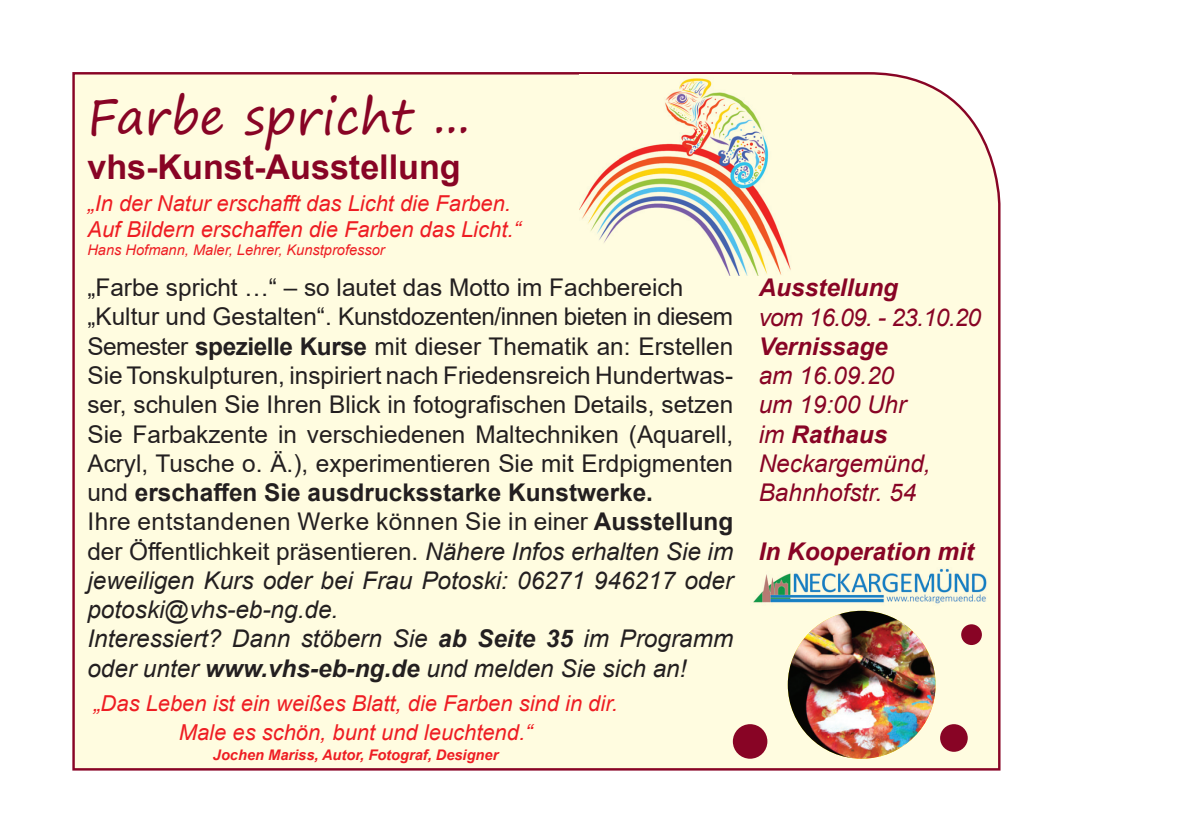
<style>
.page{position:relative;width:1191px;height:840px;background:#fff}
.page>*{position:absolute;margin:0;border:0;box-sizing:border-box;transform-origin:0 0}
.t1{font:48.8px "Segoe Print";color:#880425}
.t2{font:700 34.2px "Arial";color:#880425}
.t3{font:24.4px/29.2px "Arial";color:#231f20}
.t4{font:italic 24.4px/29.2px "Arial";color:#880425}
.t5{font:italic 700 24.4px "Arial";color:#880425}
.t6{font:italic 24.4px "Arial";letter-spacing:-.03em;color:#880425}
.t7{font:italic 22px/26.4px "Arial";color:#ee1d23}
.t8{font:italic 14.6px "Arial";color:#ee1d23}
.t9{font:italic 700 14.6px "Arial";color:#ee1d23}
.s1{font-weight:700}
.s2{font-style:italic}
.s3{font-weight:700;font-style:italic}
</style>
<div class="page">
<div style="left:72px;top:72px;width:929px;height:699px;background:#fffce0"></div>
<img style="left:788px;top:610px;width:147px;height:148px;border-radius:74px">
<div style="left:733px;top:723px;width:34px;height:35px;background:#880425;border-radius:50%"></div>
<div style="left:940px;top:723px;width:27px;height:28px;background:#880425;border-radius:50%"></div>
<div style="left:961px;top:624px;width:21px;height:20px;background:#880425;border-radius:50%"></div>
<img style="left:579px;top:75px;width:212px;height:201px">
<img style="left:750px;top:567px;width:239px;height:40px">
<h1 class="t1" style="left:87px;top:72px;width:384px">Farbe spricht ...</h1>
<h2 class="t2" style="left:87px;top:143px;width:375px">vhs-Kunst-Ausstellung</h2>
<p class="t7" style="left:87px;top:190px;width:435px">„In der Natur erschafft das Licht die Farben.<br>Auf Bildern erschaffen die Farben das Licht.“</p>
<p class="t8" style="left:87px;top:240px;width:299px">Hans Hofmann, Maler, Lehrer, Kunstprofessor</p>
<p class="t3" style="left:87px;top:273px;width:647px">„Farbe spricht …“ – so lautet das Motto im Fachbereich „Kultur und Gestalten“. Kunstdozenten/innen bieten in diesem Semester <span class="s1">spezielle Kurse</span> mit dieser Thematik an: Erstellen Sie Tonskulpturen, inspiriert nach Friedensreich Hundertwas&shy;ser, schulen Sie Ihren Blick in fotografischen Details, setzen Sie Farbakzente in verschiedenen Maltechniken (Aquarell, Acryl, Tusche o. Ä.), experimentieren Sie mit Erdpigmenten und <span class="s1">erschaffen Sie ausdrucksstarke Kunstwerke.<br></span>Ihre entstandenen Werke können Sie in einer <span class="s1">Ausstellung </span>der Öffentlichkeit präsentieren. <span class="s2">Nähere Infos erhalten Sie im jeweiligen Kurs oder bei Frau Potoski: 06271 946217 oder potoski@vhs-eb-ng.de.<br>Interessiert? Dann stöbern Sie</span> <span class="s3">ab Seite 35</span> <span class="s2">im Programm oder unter</span> <span class="s3">www.vhs-eb-ng.de</span> <span class="s2">und melden Sie sich an!</span></p>
<p class="t5" style="left:758px;top:271px;width:141px">Ausstellung</p>
<p class="t6" style="left:758px;top:301px;width:224px">vom 16.09. - 23.10.20</p>
<p class="t5" style="left:758px;top:330px;width:131px">Vernissage</p>
<p class="t4" style="left:758px;top:361px;width:173px">am 16.09.20 um 19:00 Uhr im <span class="s1">Rathaus<br></span>Neckargemünd,<br>Bahnhofstr. 54</p>
<p class="t5" style="left:758px;top:534px;width:217px">In Kooperation mit</p>
<p class="t7" style="left:93px;top:688px;width:526px;line-height:29.2px;text-align:center">„Das Leben ist ein weißes Blatt, die Farben sind in dir.<br>Male es schön, bunt und leuchtend.“</p>
<p class="t9" style="left:213px;top:744px;width:287px">Jochen Mariss, Autor, Fotograf, Designer</p>
</div>
